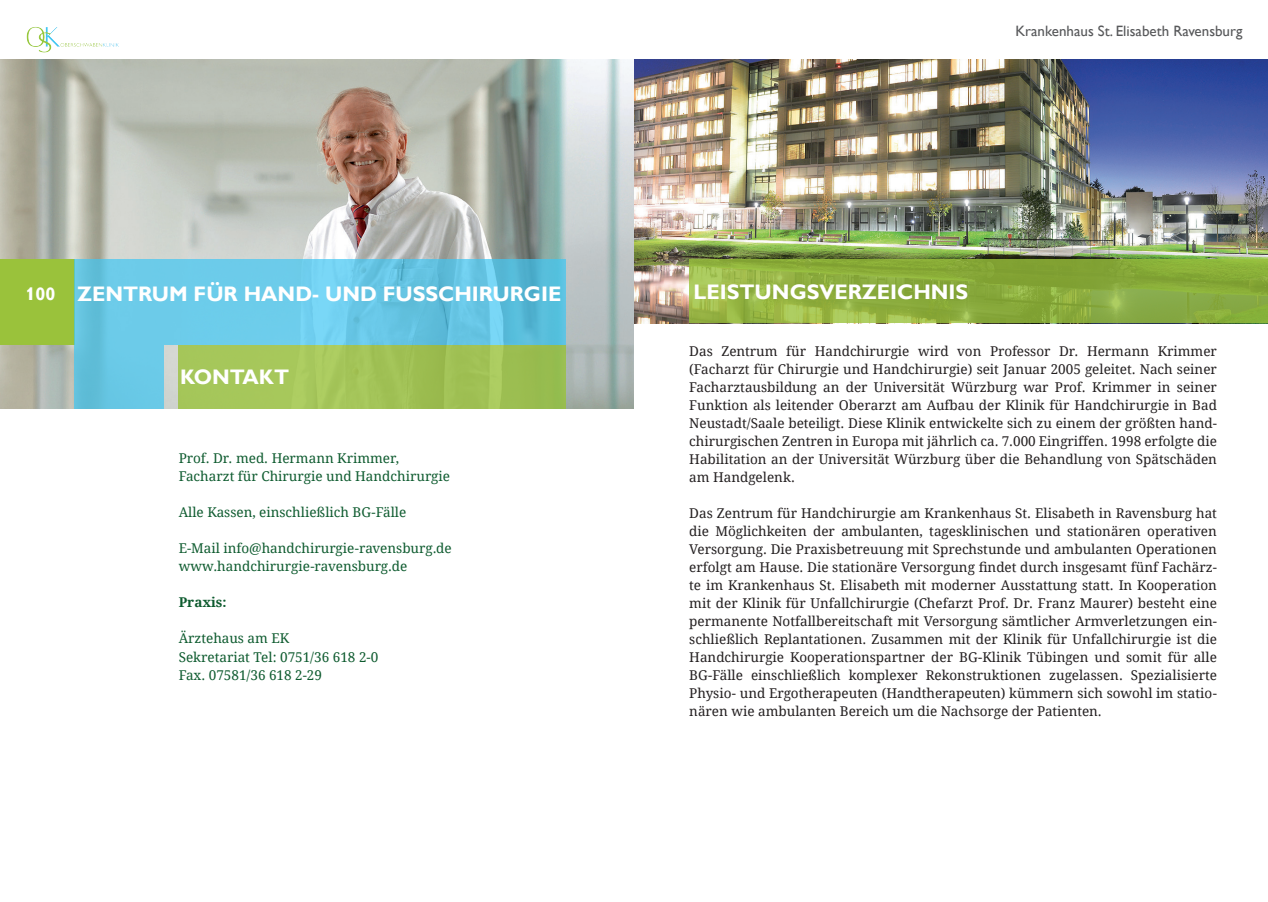
<style>
.page{position:relative;width:1268px;height:902px;background:#fff}
.page>*{position:absolute;margin:0;border:0;box-sizing:border-box;transform-origin:0 0}
.t1{font:700 21px "Gill Alt One";color:#fff}
.t2{font:700 18px "Gill Alt One";color:#fff}
.t3{font:15px "Gill Alt One";color:#57585a}
.t4{font:13.5px/18px "Droid Serif";color:#231f20;text-align:justify}
.t5{font:13.5px/18px "Droid Serif";color:#0e5b2f}
.t6{font:700 13.5px "Droid Serif";color:#0e5b2f}
</style>
<div class="page">
<img style="left:634px;top:60px;width:633px;height:263px">
<img style="left:0;top:60px;width:634px;height:348px">
<div style="left:0;top:259px;width:74px;height:85px;background:#9ac23b"></div>
<svg style="left:74px;top:259px;width:492px;height:85px;background:#67c7e5"></svg>
<svg style="left:689px;top:259px;width:578px;height:64px;background:#8cae3e"></svg>
<div style="left:74px;top:344px;width:90px;height:64px;background:linear-gradient(to right,#5fbdd8,#6dcdec)"></div>
<div style="left:179px;top:344px;width:387px;height:64px;background:linear-gradient(to right,#aaca5e,#9bbd50)"></div>
<img style="left:27px;top:27px;width:8px;height:15px">
<p class="t3" style="left:1015px;top:22px;width:228px">Krankenhaus St. Elisabeth Ravensburg</p>
<h2 class="t2" style="left:26px;top:283px;width:31px">100</h2>
<h1 class="t1" style="left:77px;top:282px;width:485px">ZENTRUM FÜR HAND- UND FUSSCHIRURGIE</h1>
<h1 class="t1" style="left:693px;top:279px;width:276px">LEISTUNGSVERZEICHNIS</h1>
<h1 class="t1" style="left:180px;top:365px;width:110px">KONTAKT</h1>
<p class="t5" style="left:179px;top:449px;width:273px">Prof. Dr. med. Hermann Krimmer,<br>Facharzt für Chirurgie und Handchirurgie</p>
<p class="t5" style="left:179px;top:503px;width:229px">Alle Kassen, einschließlich BG-Fälle</p>
<p class="t5" style="left:179px;top:539px;width:274px">E-Mail info@handchirurgie-ravensburg.de www.handchirurgie-ravensburg.de</p>
<p class="t6" style="left:179px;top:594px;width:49px">Praxis:</p>
<p class="t5" style="left:179px;top:629px;width:201px">Ärztehaus am EK<br>Sekretariat Tel: 0751/36 618 2-0<br>Fax. 07581/36 618 2-29</p>
<p class="t4" style="left:689px;top:342px;width:529px">Das Zentrum für Handchirurgie wird von Professor Dr. Hermann Krimmer (Facharzt für Chirurgie und Handchirurgie) seit Januar 2005 geleitet. Nach seiner Facharztausbildung an der Universität Würzburg war Prof. Krimmer in seiner Funktion als leitender Oberarzt am Aufbau der Klinik für Handchirurgie in Bad Neustadt/Saale beteiligt. Diese Klinik entwickelte sich zu einem der größten hand&shy;chirurgischen Zentren in Europa mit jährlich ca. 7.000 Eingriffen. 1998 erfolgte die Habilitation an der Universität Würzburg über die Behandlung von Spätschäden am Handgelenk.</p>
<p class="t4" style="left:689px;top:504px;width:529px">Das Zentrum für Handchirurgie am Krankenhaus St. Elisabeth in Ravensburg hat die Möglichkeiten der ambulanten, tagesklinischen und stationären operativen Versorgung. Die Praxisbetreuung mit Sprechstunde und ambulanten Operationen erfolgt am Hause. Die stationäre Versorgung findet durch insgesamt fünf Fachärz&shy;te im Krankenhaus St. Elisabeth mit moderner Ausstattung statt. In Kooperation mit der Klinik für Unfallchirurgie (Chefarzt Prof. Dr. Franz Maurer) besteht eine permanente Notfallbereitschaft mit Versorgung sämtlicher Armverletzungen ein&shy;schließlich Replantationen. Zusammen mit der Klinik für Unfallchirurgie ist die Handchirurgie Kooperationspartner der BG-Klinik Tübingen und somit für alle BG-Fälle einschließlich komplexer Rekonstruktionen zugelassen. Spezialisierte Physio- und Ergotherapeuten (Handtherapeuten) kümmern sich sowohl im statio&shy;nären wie ambulanten Bereich um die Nachsorge der Patienten.</p>
</div>
